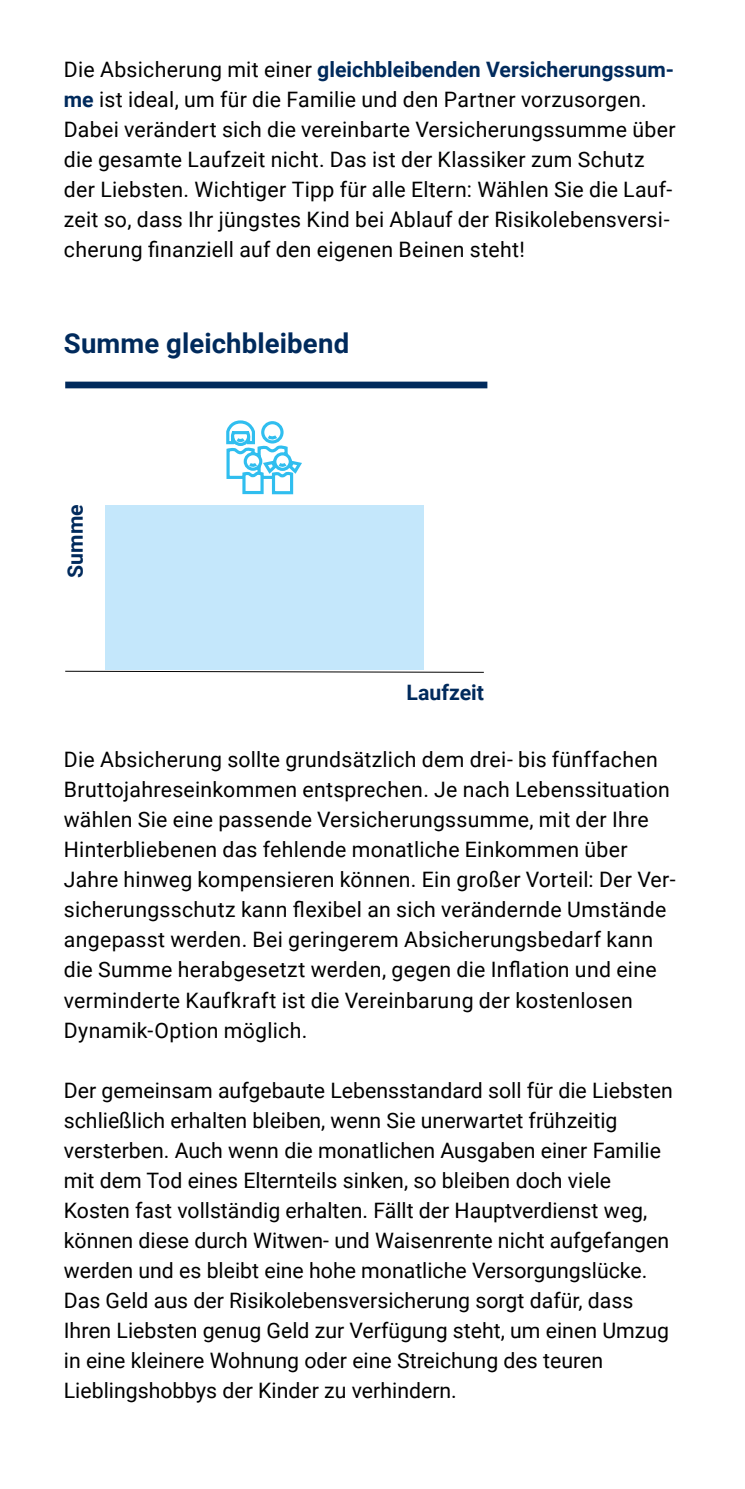
<style>
.page{position:relative;width:745px;height:1489px;background:#fff}
.page>*{position:absolute;margin:0;border:0;box-sizing:border-box;transform-origin:0 0}
.t1{font:700 27.5px "Roboto";letter-spacing:.005em;color:#002a5c}
.t2{font:21.25px/30px "Roboto";letter-spacing:.01em;color:#000}
.t3{font:700 21.25px "Roboto";color:#002a5c}
.s1{font-weight:700;color:#002a5c}
</style>
<div class="page">
<div style="left:105px;top:505px;width:318px;height:164px;background:#c4e7fb"></div>
<div style="left:65px;top:381px;width:422px;height:7px;background:#002a5c"></div>
<svg style="left:65px;top:670px;width:419px;height:3px"></svg>
<svg style="left:226px;top:420px;width:76px;height:75px"></svg>
<p class="t2" style="left:64px;top:54px;width:613px">Die Absicherung mit einer <span class="s1">gleichbleibenden Versicherungssum&shy;me</span> ist ideal, um für die Familie und den Partner vorzusorgen.<br>Dabei verändert sich die vereinbarte Versicherungssumme über die gesamte Laufzeit nicht. Das ist der Klassiker zum Schutz der Liebsten. Wichtiger Tipp für alle Eltern: Wählen Sie die Lauf&shy;zeit so, dass Ihr jüngstes Kind bei Ablauf der Risikolebensversi&shy;cherung finanziell auf den eigenen Beinen steht!</p>
<p class="t1" style="left:64px;top:324px;width:287px">Summe gleichbleibend</p>
<p class="t3" style="left:60px;top:577px;width:75px;rotate:-90deg">Summe</p>
<p class="t3" style="left:406px;top:678px;width:79px">Laufzeit</p>
<p class="t2" style="left:64px;top:744px;width:612px">Die Absicherung sollte grundsätzlich dem drei- bis fünffachen Bruttojahreseinkommen entsprechen. Je nach Lebenssituation wählen Sie eine passende Versicherungssumme, mit der Ihre Hinterbliebenen das fehlende monatliche Einkommen über Jahre hinweg kompensieren können. Ein großer Vorteil: Der Ver&shy;sicherungsschutz kann flexibel an sich verändernde Umstände angepasst werden. Bei geringerem Absicherungsbedarf kann die Summe herabgesetzt werden, gegen die Inflation und eine verminderte Kaufkraft ist die Vereinbarung der kostenlosen Dynamik-Option möglich.</p>
<p class="t2" style="left:64px;top:1074px;width:610px">Der gemeinsam aufgebaute Lebensstandard soll für die Liebsten schließlich erhalten bleiben, wenn Sie unerwartet frühzeitig versterben. Auch wenn die monatlichen Ausgaben einer Familie mit dem Tod eines Elternteils sinken, so bleiben doch viele Kosten fast vollständig erhalten. Fällt der Hauptverdienst weg, können diese durch Witwen- und Waisenrente nicht aufgefangen werden und es bleibt eine hohe monatliche Versorgungslücke.<br>Das Geld aus der Risikolebensversicherung sorgt dafür, dass Ihren Liebsten genug Geld zur Verfügung steht, um einen Umzug in eine kleinere Wohnung oder eine Streichung des teuren Lieblingshobbys der Kinder zu verhindern.</p>
</div>
